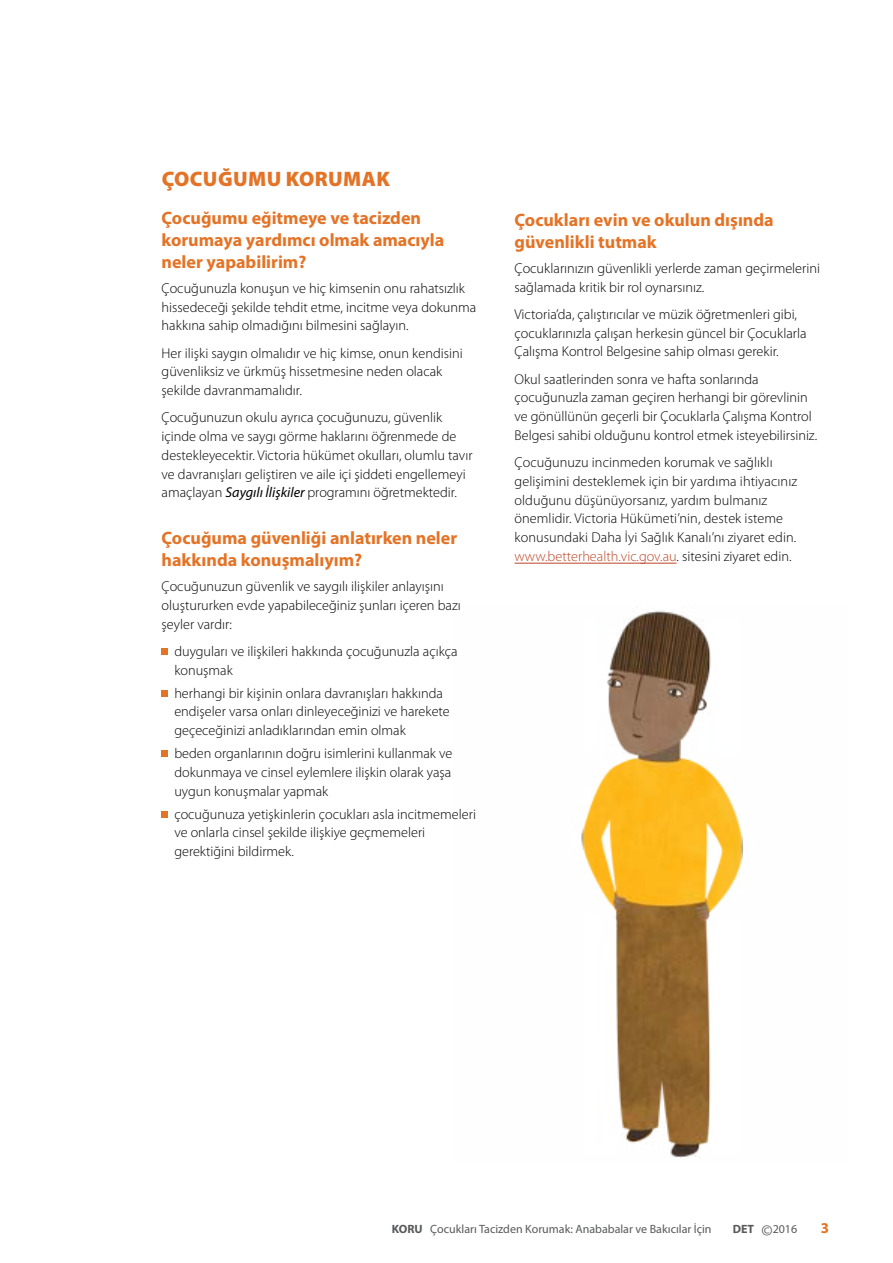
<style>
.page{position:relative;width:893px;height:1263px;background:#fff}
.page>*{position:absolute;margin:0;border:0;box-sizing:border-box;transform-origin:0 0}
.t1{font:900 21px "Myriad Pro";letter-spacing:.02em;color:#e47326}
.t2{font:700 18px/21.6px "Myriad Pro";color:#e47326}
.t3{font:700 15px "Myriad Pro";color:#e47326}
.t4{font:300 14.25px/18.8px "Myriad Pro";color:#000}
.t5{font:12px "Myriad Pro";color:#58595b}
.s1{font-weight:400;font-style:italic}
.s2{color:#bc4627}
.s3{font-weight:700}
.s4{font-size:16.5px}
</style>
<div class="page">
<img style="left:581px;top:611px;width:162px;height:547px">
<svg style="left:162px;top:648px;width:6px;height:6px"></svg>
<svg style="left:162px;top:690px;width:6px;height:6px"></svg>
<div style="left:162px;top:750px;width:6px;height:7px;background:#e47326"></div>
<svg style="left:162px;top:811px;width:6px;height:6px"></svg>
<hr style="left:514px;top:563px;width:163px;height:1px;background:#bc4627">
<h1 class="t1" style="left:162px;top:165px;width:230px">ÇOCUĞUMU KORUMAK</h1>
<p class="t2" style="left:162px;top:207px;width:284px">Çocuğumu eğitmeye ve tacizden korumaya yardımcı olmak amacıyla neler yapabilirim?</p>
<p class="t4" style="left:162px;top:279px;width:316px">Çocuğunuzla konuşun ve hiç kimsenin onu rahatsızlık hissedeceği şekilde tehdit etme, incitme veya dokunma hakkına sahip olmadığını bilmesini sağlayın.</p>
<p class="t4" style="left:162px;top:343px;width:303px">Her ilişki saygın olmalıdır ve hiç kimse, onun kendisini güvenliksiz ve ürkmüş hissetmesine neden olacak şekilde davranmamalıdır.</p>
<p class="t4" style="left:162px;top:408px;width:312px">Çocuğunuzun okulu ayrıca çocuğunuzu, güvenlik içinde olma ve saygı görme haklarını öğrenmede de destekleyecektir. Victoria hükümet okulları, olumlu tavır ve davranışları geliştiren ve aile içi şiddeti engellemeyi amaçlayan <span class="s1">Saygılı İlişkiler</span> programını öğretmektedir.</p>
<p class="t2" style="left:162px;top:527px;width:297px">Çocuğuma güvenliği anlatırken neler hakkında konuşmalıyım?</p>
<p class="t4" style="left:162px;top:577px;width:301px">Çocuğunuzun güvenlik ve saygılı ilişkiler anlayışını oluştururken evde yapabileceğiniz şunları içeren bazı şeyler vardır:</p>
<p class="t4" style="left:174px;top:642px;width:285px">duyguları ve ilişkileri hakkında çocuğunuzla açıkça konuşmak</p>
<p class="t4" style="left:174px;top:683px;width:277px">herhangi bir kişinin onlara davranışları hakkında endişeler varsa onları dinleyeceğinizi ve harekete geçeceğinizi anladıklarından emin olmak</p>
<p class="t4" style="left:174px;top:744px;width:280px;text-align:justify">beden organlarının doğru isimlerini kullanmak ve dokunmaya ve cinsel eylemlere ilişkin olarak yaşa uygun konuşmalar yapmak</p>
<p class="t4" style="left:174px;top:804px;width:303px">çocuğunuza yetişkinlerin çocukları asla incitmemeleri ve onlarla cinsel şekilde ilişkiye geçmemeleri gerektiğini bildirmek.</p>
<p class="t2" style="left:514px;top:209px;width:261px">Çocukları evin ve okulun dışında güvenlikli tutmak</p>
<p class="t4" style="left:514px;top:259px;width:307px">Çocuklarınızın güvenlikli yerlerde zaman geçirmelerini sağlamada kritik bir rol oynarsınız.</p>
<p class="t4" style="left:514px;top:305px;width:294px">Victoria’da, çalıştırıcılar ve müzik öğretmenleri gibi, çocuklarınızla çalışan herkesin güncel bir Çocuklarla<br>Çalışma Kontrol Belgesine sahip olması gerekir.</p>
<p class="t4" style="left:514px;top:369px;width:304px">Okul saatlerinden sonra ve hafta sonlarında çocuğunuzla zaman geçiren herhangi bir görevlinin ve gönüllünün geçerli bir Çocuklarla Çalışma Kontrol Belgesi sahibi olduğunu kontrol etmek isteyebilirsiniz.</p>
<p class="t4" style="left:514px;top:453px;width:284px">Çocuğunuzu incinmeden korumak ve sağlıklı gelişimini desteklemek için bir yardıma ihtiyacınız olduğunu düşünüyorsanız, yardım bulmanız önemlidir. Victoria Hükümeti’nin, destek isteme konusundaki Daha İyi Sağlık Kanalı’nı ziyaret edin. <span class="s2">www.betterhealth.vic.gov.au</span>. sitesini ziyaret edin.</p>
<p class="t5" style="left:392px;top:1221px;width:321px"><span class="s3">KORU</span> Çocukları Tacizden Korumak: Anababalar ve Bakıcılar İçin</p>
<p class="t5" style="left:733px;top:1221px;width:66px"><span class="s3">DET</span> <span class="s4">©</span>2016</p>
<p class="t3" style="left:821px;top:1218px;width:10px">3</p>
</div>
